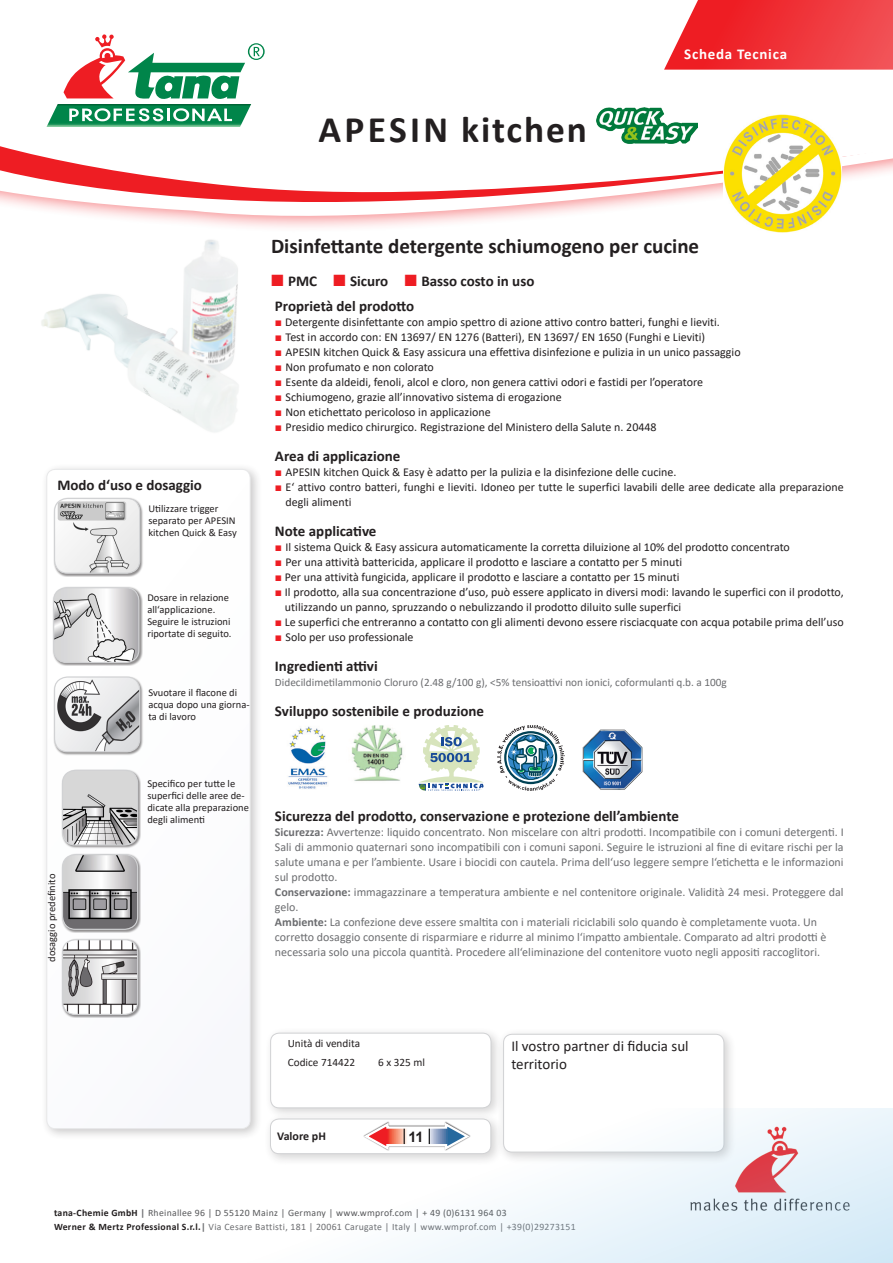
<style>
.page{position:relative;width:893px;height:1263px;background:#fff}
.page>*{position:absolute;margin:0;border:0;box-sizing:border-box;transform-origin:0 0}
.t1{font:700 37.5px "Calibri";letter-spacing:.05em;color:#231f20}
.t2{font:700 21px "Calibri";color:#231f20}
.t3{font:700 15px "Calibri";color:#231f20}
.t4{font:15px/18px "Calibri";color:#231f20}
.t5{font:700 15px "Calibri";letter-spacing:.05em;color:#fff}
.t6{font:700 14.4px "Arial";color:#231f20}
.t7{font:12px/15px "Calibri";color:#231f20}
.t8{font:12px/15px "Calibri";color:#6c6d70;text-align:justify}
.t9{font:700 12px "Calibri";color:#231f20}
.t10{font:11.25px "Calibri";color:#6c6d70}
.t11{font:11.25px "Calibri";color:#231f20}
.t12{font:10.5px/12px "Calibri";color:#231f20}
.t13{font:9.75px "Calibri";letter-spacing:.03em;color:#6c6d70}
.t14{font:9.75px "Calibri";letter-spacing:.03em;color:#57585a}
.s1{font-family:"Arial";font-weight:400;font-size:24.3px;color:#ee1d23}
.s2{font-family:"Arial";color:#ee1d23}
.s3{font-weight:700}
.s4{font-weight:700;color:#231f20}
.s5{font-weight:700;color:#6c6d70}
</style>
<div class="page">
<svg style="left:251px;top:222px;width:538px;height:11px"></svg>
<svg style="left:251px;top:212px;width:319px;height:10px"></svg>
<svg style="left:0;top:122px;width:893px;height:90px"></svg>
<img style="left:288px;top:726px;width:40px;height:63px">
<img style="left:351px;top:725px;width:52px;height:56px">
<svg style="left:418px;top:725px;width:66px;height:66px"></svg>
<svg style="left:497px;top:725px;width:68px;height:66px"></svg>
<img style="left:582px;top:729px;width:61px;height:61px">
<div style="left:40px;top:463px;width:223px;height:678px;background:#231f20;opacity:.49"></div>
<div style="left:47px;top:469px;width:203px;height:660px;background:#fdfdfe;border-radius:9px"></div>
<div style="left:46px;top:469px;width:205px;height:660px;border:1px solid #d1d2d4;border-radius:9px"></div>
<svg style="left:664px;top:0;width:229px;height:70px;background:#f04247"></svg>
<svg style="left:46px;top:34px;width:219px;height:93px"></svg>
<div style="left:264px;top:1026px;width:239px;height:94px;background:#231f20;opacity:.2"></div>
<div style="left:271px;top:1033px;width:220px;height:75px;background:#fff;border-radius:9px"></div>
<div style="left:270px;top:1033px;width:221px;height:75px;border:1px solid #d1d2d4;border-radius:9px"></div>
<div style="left:497px;top:1028px;width:239px;height:136px;background:#231f20;opacity:.2"></div>
<div style="left:504px;top:1034px;width:220px;height:118px;background:#fff;border-radius:9px"></div>
<div style="left:503px;top:1034px;width:221px;height:118px;border:1px solid #d1d2d4;border-radius:9px"></div>
<div style="left:53px;top:587px;width:90px;height:79px;background:#231f20;opacity:.5"></div>
<img style="left:54px;top:588px;width:85px;height:74px">
<div style="left:53px;top:587px;width:86px;height:76px;border:1px solid #d1d2d4;border-radius:13px"></div>
<img style="left:33px;top:201px;width:218px;height:231px">
<div style="left:61px;top:769px;width:80px;height:80px;background:#231f20;opacity:.5"></div>
<img style="left:63px;top:770px;width:75px;height:75px">
<div style="left:62px;top:770px;width:76px;height:75px;border:1px solid #d1d2d4;border-radius:13px"></div>
<div style="left:61px;top:853px;width:80px;height:80px;background:#231f20;opacity:.5"></div>
<img style="left:63px;top:855px;width:75px;height:74px">
<div style="left:62px;top:854px;width:76px;height:76px;border:1px solid #d1d2d4;border-radius:13px"></div>
<div style="left:61px;top:939px;width:80px;height:79px;background:#231f20;opacity:.5"></div>
<img style="left:63px;top:940px;width:75px;height:74px">
<div style="left:62px;top:939px;width:76px;height:76px;border:1px solid #d1d2d4;border-radius:13px"></div>
<img style="left:596px;top:107px;width:101px;height:37px">
<svg style="left:40px;top:1108px;width:853px;height:155px"></svg>
<div style="left:53px;top:497px;width:91px;height:80px;background:#231f20;opacity:.5"></div>
<img style="left:55px;top:499px;width:84px;height:74px">
<div style="left:54px;top:498px;width:86px;height:76px;border:1px solid #d1d2d4;border-radius:13px"></div>
<div style="left:53px;top:676px;width:91px;height:79px;background:#231f20;opacity:.5"></div>
<img style="left:55px;top:677px;width:85px;height:75px">
<div style="left:54px;top:676px;width:86px;height:76px;border:1px solid #d1d2d4;border-radius:13px"></div>
<img style="left:724px;top:114px;width:117px;height:118px">
<p class="t1" style="left:319px;top:103px;width:270px">APESIN kitchen</p>
<p class="t5" style="left:684px;top:43px;width:104px">Scheda Tecnica</p>
<p class="t3" style="left:57px;top:474px;width:146px">Modo d‘uso e dosaggio</p>
<p class="t12" style="left:148px;top:502px;width:90px">Utilizzare trigger separato per APESIN kitchen Quick &amp; Easy</p>
<p class="t12" style="left:147px;top:591px;width:83px">Dosare in relazione</p>
<p class="t12" style="left:147px;top:603px;width:69px">all‘applicazione.</p>
<p class="t12" style="left:147px;top:615px;width:85px">Seguire le istruzioni</p>
<p class="t12" style="left:147px;top:627px;width:86px">riportate di seguito.</p>
<p class="t12" style="left:148px;top:687px;width:103px">Svuotare il flacone di acqua dopo una giorna&shy;ta di lavoro</p>
<p class="t2" style="left:271px;top:231px;width:430px">Disinfettante detergente schiumogeno per cucine</p>
<p class="t3" style="left:270px;top:270px;width:266px"><span class="s1">■</span> PMC <span class="s1">■</span> Sicuro <span class="s1">■</span> Basso costo in uso</p>
<p class="t3" style="left:275px;top:295px;width:141px">Proprietà del prodotto</p>
<p class="t7" style="left:275px;top:314px;width:446px"><span class="s2">■</span> Detergente disinfettante con ampio spettro di azione attivo contro batteri, funghi e lieviti.</p>
<p class="t7" style="left:275px;top:329px;width:432px"><span class="s2">■</span> Test in accordo con: EN 13697/ EN 1276 (Batteri), EN 13697/ EN 1650 (Funghi e Lieviti)</p>
<p class="t7" style="left:275px;top:344px;width:467px"><span class="s2">■</span> APESIN kitchen Quick &amp; Easy assicura una effettiva disinfezione e pulizia in un unico passaggio</p>
<p class="t7" style="left:275px;top:359px;width:160px"><span class="s2">■</span> Non profumato e non colorato</p>
<p class="t7" style="left:275px;top:374px;width:430px"><span class="s2">■</span> Esente da aldeidi, fenoli, alcol e cloro, non genera cattivi odori e fastidi per l’operatore</p>
<p class="t7" style="left:275px;top:389px;width:288px"><span class="s2">■</span> Schiumogeno, grazie all’innovativo sistema di erogazione</p>
<p class="t7" style="left:275px;top:404px;width:217px"><span class="s2">■</span> Non etichettato pericoloso in applicazione</p>
<p class="t7" style="left:275px;top:419px;width:383px"><span class="s2">■</span> Presidio medico chirurgico. Registrazione del Ministero della Salute n. 20448</p>
<p class="t3" style="left:275px;top:445px;width:127px">Area di applicazione</p>
<p class="t7" style="left:275px;top:464px;width:403px"><span class="s2">■</span> APESIN kitchen Quick &amp; Easy è adatto per la pulizia e la disinfezione delle cucine.</p>
<p class="t7" style="left:286px;top:479px;width:560px;text-indent:-11px"><span class="s2">■</span> E‘ attivo contro batteri, funghi e lieviti. Idoneo per tutte le superfici lavabili delle aree dedicate alla preparazione degli alimenti</p>
<p class="t3" style="left:275px;top:520px;width:103px">Note applicative</p>
<p class="t7" style="left:275px;top:539px;width:516px"><span class="s2">■</span> Il sistema Quick &amp; Easy assicura automaticamente la corretta diluizione al 10% del prodotto concentrato</p>
<p class="t7" style="left:275px;top:554px;width:409px"><span class="s2">■</span> Per una attività battericida, applicare il prodotto e lasciare a contatto per 5 minuti</p>
<p class="t7" style="left:275px;top:569px;width:406px"><span class="s2">■</span> Per una attività fungicida, applicare il prodotto e lasciare a contatto per 15 minuti</p>
<p class="t7" style="left:285px;top:584px;width:560px;text-indent:-10px"><span class="s2">■</span> Il prodotto, alla sua concentrazione d’uso, può essere applicato in diversi modi: lavando le superfici con il prodotto, utilizzando un panno, spruzzando o nebulizzando il prodotto diluito sulle superfici</p>
<p class="t7" style="left:275px;top:614px;width:570px"><span class="s2">■</span> Le superfici che entreranno a contatto con gli alimenti devono essere risciacquate con acqua potabile prima dell’uso</p>
<p class="t7" style="left:275px;top:629px;width:140px"><span class="s2">■</span> Solo per uso professionale</p>
<p class="t3" style="left:275px;top:655px;width:104px">Ingredienti attivi</p>
<p class="t10" style="left:275px;top:674px;width:453px">Didecildimetilammonio Cloruro (2.48 g/100 g), &lt;5% tensioattivi non ionici, coformulanti q.b. a 100g</p>
<p class="t3" style="left:275px;top:700px;width:211px">Sviluppo sostenibile e produzione</p>
<p class="t12" style="left:45px;top:962px;width:89px;rotate:-90deg">dosaggio predefinito</p>
<p class="t12" style="left:147px;top:777px;width:103px">Specifico per tutte le superfici delle aree de&shy;dicate alla preparazione degli alimenti</p>
<p class="t3" style="left:275px;top:805px;width:405px">Sicurezza del prodotto, conservazione e protezione dell’ambiente</p>
<p class="t8" style="left:275px;top:824px;width:570px"><span class="s3">Sicurezza:</span> Avvertenze: liquido concentrato. Non miscelare con altri prodotti. Incompatibile con i comuni detergenti. I Sali di ammonio quaternari sono incompatibili con i comuni saponi. Seguire le istruzioni al fine di evitare rischi per la salute umana e per l’ambiente. Usare i biocidi con cautela. Prima dell‘uso leggere sempre l‘etichetta e le informazioni sul prodotto.</p>
<p class="t8" style="left:275px;top:884px;width:570px"><span class="s3">Conservazione:</span> immagazzinare a temperatura ambiente e nel contenitore originale. Validità 24 mesi. Proteggere dal gelo.</p>
<p class="t8" style="left:275px;top:914px;width:544px"><span class="s3">Ambiente:</span> La confezione deve essere smaltita con i materiali riciclabili solo quando è completamente vuota. Un</p>
<p class="t8" style="left:275px;top:929px;width:553px">corretto dosaggio consente di risparmiare e ridurre al minimo l‘impatto ambientale. Comparato ad altri prodotti è</p>
<p class="t8" style="left:275px;top:944px;width:547px">necessaria solo una piccola quantità. Procedere all‘eliminazione del contenitore vuoto negli appositi raccoglitori.</p>
<p class="t11" style="left:288px;top:1035px;width:74px">Unità di vendita</p>
<p class="t11" style="left:288px;top:1055px;width:69px">Codice 714422</p>
<p class="t11" style="left:378px;top:1055px;width:48px">6 x 325 ml</p>
<p class="t9" style="left:277px;top:1127px;width:50px">Valore pH</p>
<p class="t6" style="left:408px;top:1126px;width:17px">11</p>
<p class="t4" style="left:511px;top:1037px;width:179px">Il vostro partner di fiducia sul territorio</p>
<p class="t14" style="left:54px;top:1206px;width:454px"><span class="s4">tana-Chemie GmbH</span> <span class="s5">|</span> Rheinallee 96 | D 55120 Mainz | Germany | www.wmprof.com | + 49 (0)6131 964 03</p>
<p class="t13" style="left:54px;top:1220px;width:523px"><span class="s4">Werner &amp; Mertz Professional S.r.l.</span><span class="s3">|</span> Via Cesare Battisti, 181 | 20061 Carugate | Italy | www.wmprof.com | +39(0)29273151</p>
</div>
